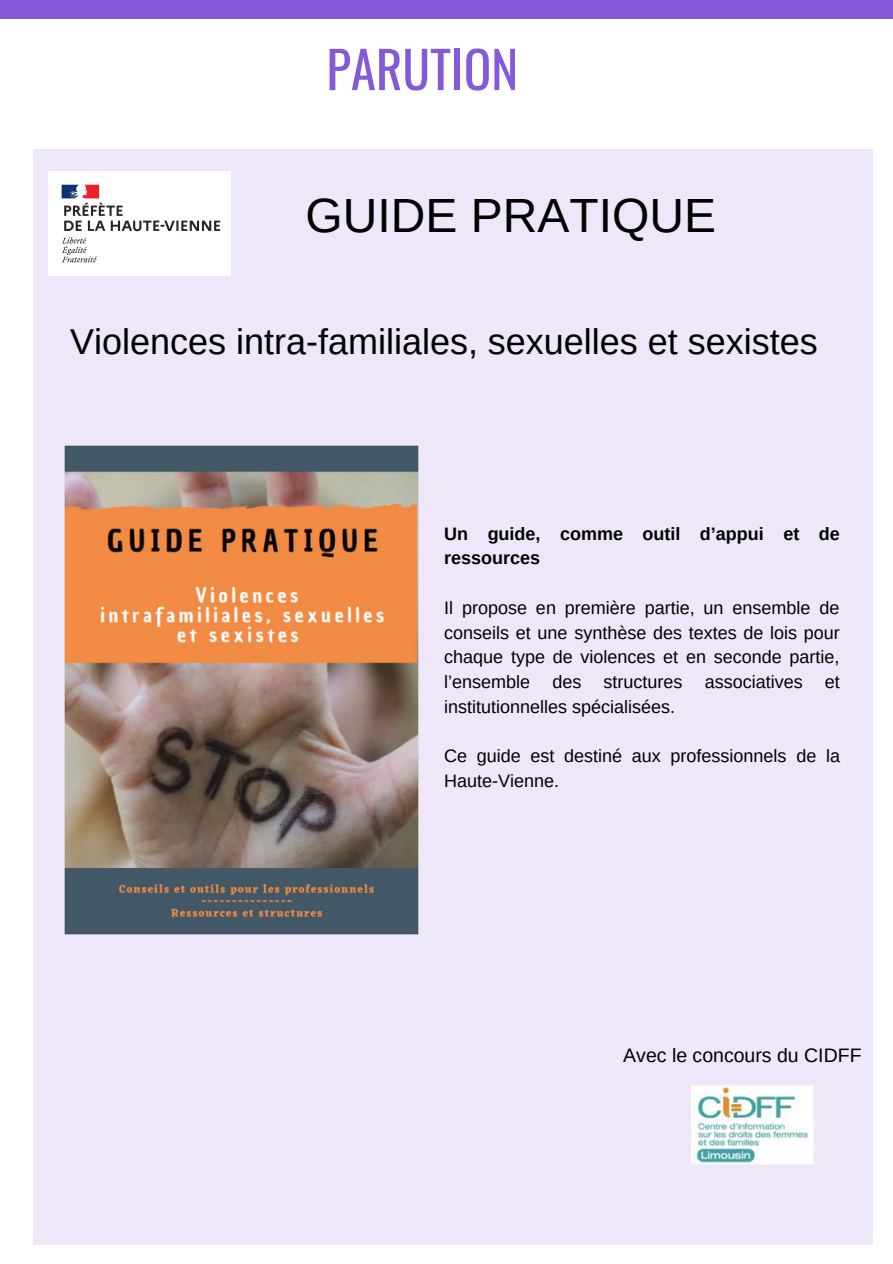
<style>
.page{position:relative;width:893px;height:1264px;background:#fff}
.page>*{position:absolute;margin:0;border:0;box-sizing:border-box;transform-origin:0 0}
.t1{font:51px "Oswald";color:#855ad8}
.t2{font:48px "Arimo";color:#000}
.t3{font:36px "Arimo";color:#000}
.t4{font:19.5px "Arimo";color:#000}
.t5{font:18px/24.8px "Arimo";color:#000;text-align:justify}
.t6{font:700 18px/24.8px "Arimo";color:#000}
</style>
<div class="page">
<div style="left:0;top:0;width:892px;height:19px;background:#855ad8"></div>
<div style="left:34px;top:149px;width:838px;height:1095px;background:#ede7f9"></div>
<img style="left:65px;top:445px;width:353px;height:489px">
<img style="left:49px;top:171px;width:182px;height:105px">
<img style="left:691px;top:1085px;width:122px;height:79px">
<p class="t1" style="left:326px;top:29px;width:193px">PARUTION</p>
<p class="t2" style="left:305px;top:189px;width:412px">GUIDE PRATIQUE</p>
<p class="t3" style="left:70px;top:321px;width:749px">Violences intra-familiales, sexuelles et sexistes</p>
<p class="t6" style="left:444px;top:521px;width:397px">Un guide, comme outil d’appui et de ressources</p>
<p class="t5" style="left:444px;top:595px;width:397px">Il propose en première partie, un ensemble de conseils et une synthèse des textes de lois pour chaque type de violences et en seconde partie, l’ensemble des structures associatives et institutionnelles spécialisées.</p>
<p class="t5" style="left:444px;top:743px;width:397px">Ce guide est destiné aux professionnels de la<br>Haute-Vienne.</p>
<p class="t4" style="left:623px;top:1044px;width:240px">Avec le concours du CIDFF</p>
</div>
